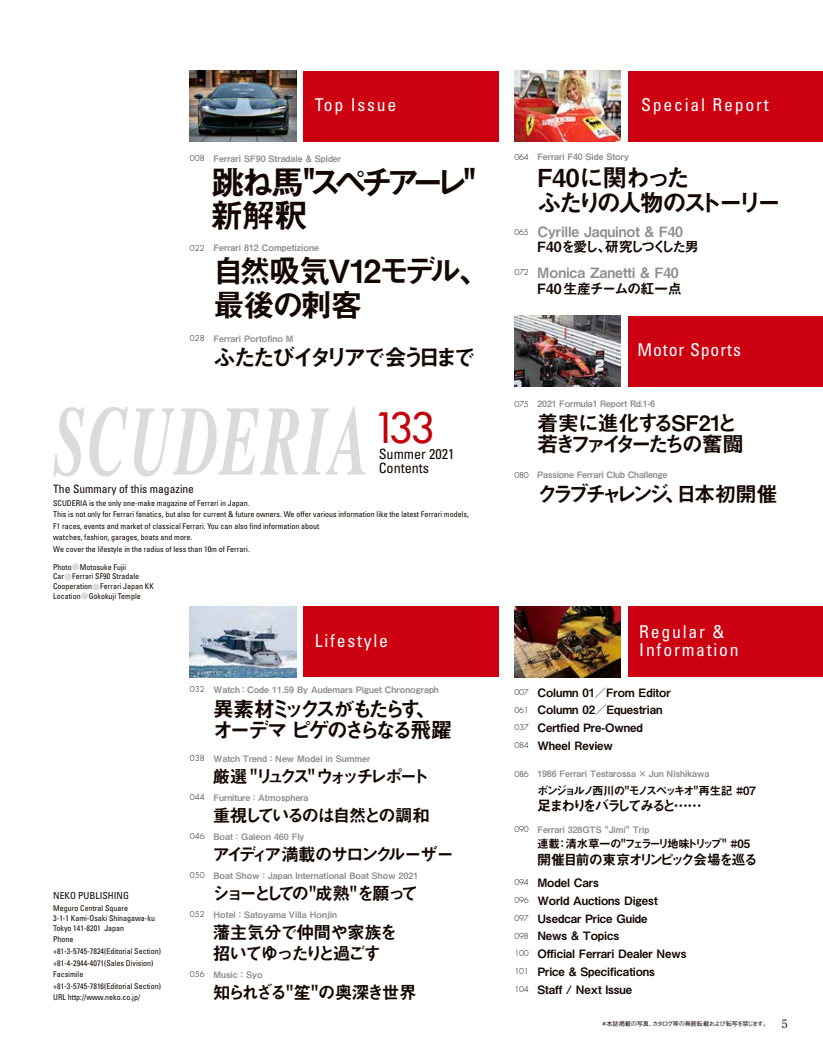
<style>
.page{position:relative;width:823px;height:1053px;background:#fff}
.page>*{position:absolute;margin:0;border:0;box-sizing:border-box;transform-origin:0 0}
.t1{font:500 40.75px "Futura Std";color:#c3020b}
.t2{font:33.62px/33.6px "Midashi Go Pro MB31";letter-spacing:-.215em;color:#140700}
.t3{font:31.88px/33.6px "Midashi Go Pro MB31";letter-spacing:-.095em;color:#140700}
.t4{font:24.75px/24.8px "Midashi Go Pro MB31";letter-spacing:-.16em;color:#140700}
.t5{font:23px "Midashi Go Pro MB31";letter-spacing:-.21em;color:#140700}
.t6{font:21.25px/21.2px "Midashi Go Pro MB31";letter-spacing:-.205em;color:#140700}
.t7{font:21.25px/21.2px "Midashi Go Pro MB31";letter-spacing:-.15em;color:#140700}
.t8{font:condensed 17.75px/17.8px "Univers LT Std";letter-spacing:.1em;color:#fff}
.t9{font:17.75px "Midashi Go Pro MB31";letter-spacing:-.155em;color:#140700}
.t10{font:17.75px/21.2px "Midashi Go Pro MB31";letter-spacing:-.105em;color:#140700}
.t11{font:17.75px "Midashi Go Pro MB31";letter-spacing:-.255em;color:#140700}
.t12{font:17.75px "Midashi Go Pro MB31";letter-spacing:-.13em;color:#140700}
.t13{font:17.75px "Midashi Go Pro MB31";letter-spacing:-.23em;color:#140700}
.t14{font:condensed 17.75px "Univers LT Std";letter-spacing:.05em;color:#fff}
.t15{font:14.12px/15px "Midashi Go Pro MB31";letter-spacing:-.01em;color:#8e8e90}
.t16{font:14.12px "Midashi Go Pro MB31";letter-spacing:-.14em;color:#140700}
.t17{font:condensed 14.12px/14.1px "Univers LT Std";color:#140700}
.t18{font:14.12px "Midashi Go Pro MB31";letter-spacing:-.19em;color:#140700}
.t19{font:11.5px/17.8px "Midashi Go Pro MB31";letter-spacing:-.005em;color:#140700}
.t20{font:11.5px "Midashi Go Pro MB31";letter-spacing:-.18em;color:#140700}
.t21{font:11.5px "Midashi Go Pro MB31";letter-spacing:-.21em;color:#140700}
.t22{font:condensed 11.5px "Univers LT Std";color:#140700}
.t23{font:11.5px "Ryumin Pro";color:#140700}
.t24{font:condensed 9.75px "Univers LT Std";color:#140700}
.t25{font:8.88px "Midashi Go Pro MB31";color:#8e8e90}
.t26{font:condensed 8px/11.5px "Univers LT Std";color:#140700}
.t27{font:500 6.25px "Gothic BBB Pro";letter-spacing:-.04em;color:#140700}
.s1{font-family:"Futura Std";font-weight:300;font-size:8px;color:#140700}
.s2{font-family:"Gothic BBB Pro";font-weight:500;font-stretch:normal;color:#dbdbdc}
.s3{color:#140700}
</style>
<div class="page">
<div style="left:627px;top:606px;width:195px;height:71px;background:#cc0010"></div>
<div style="left:303px;top:606px;width:195px;height:71px;background:#cc0010"></div>
<div style="left:627px;top:71px;width:195px;height:71px;background:#cc0010"></div>
<div style="left:627px;top:315px;width:195px;height:71px;background:#cc0010"></div>
<img style="left:514px;top:315px;width:106px;height:71px">
<img style="left:514px;top:606px;width:106px;height:71px">
<img style="left:190px;top:606px;width:106px;height:71px">
<img style="left:514px;top:71px;width:106px;height:71px">
<svg style="left:53px;top:407px;width:75px;height:69px"></svg>
<svg style="left:134px;top:407px;width:231px;height:69px"></svg>
<div style="left:303px;top:71px;width:195px;height:71px;background:#cc0010"></div>
<img style="left:190px;top:71px;width:106px;height:71px">
<h3 class="t8" style="left:314px;top:96px;width:83px">Top Issue</h3>
<p class="t25" style="left:190px;top:151px;width:153px"><span class="s1">008</span> Ferrari SF90 Stradale &amp; Spider</p>
<h2 class="t2" style="left:210px;top:161px;width:268px">跳ね馬''スペチアーレ''新解釈</h2>
<p class="t25" style="left:190px;top:241px;width:131px"><span class="s1">022</span> Ferrari 812 Competizione</p>
<h3 class="t3" style="left:212px;top:251px;width:279px">自然吸気V12モデル、最後の刺客</h3>
<p class="t25" style="left:190px;top:331px;width:105px"><span class="s1">028</span> Ferrari Portofino M</p>
<h3 class="t5" style="left:213px;top:339px;width:264px">ふたたびイタリアで会う日まで</h3>
<h1 class="t1" style="left:373px;top:403px;width:62px">133</h1>
<h3 class="t17" style="left:378px;top:446px;width:77px">Summer 2021<br>Contents</h3>
<h3 class="t22" style="left:53px;top:481px;width:142px">The Summary of this magazine</h3>
<p class="t26" style="left:53px;top:497px;width:417px">SCUDERIA is the only one-make magazine of Ferrari in Japan.<br>This is not only for Ferrari fanatics, but also for current &amp; future owners. We offer various information like the latest Ferrari models, F1 races, events and market of classical Ferrari. You can also find information about<br>watches, fashion, garages, boats and more.<br>We cover the lifestyle in the radius of less than 10m of Ferrari.</p>
<p class="t26" style="left:53px;top:561px;width:102px;line-height:9.8px">Photo<span class="s2">●</span>Motosuke Fujii<br>Car<span class="s2">●</span>Ferrari SF90 Stradale<br>Cooperation<span class="s2">●</span>Ferrari Japan KK<br>Location<span class="s2">●</span>Gokokuji Temple</p>
<p class="t24" style="left:53px;top:889px;width:77px">NEKO PUBLISHING</p>
<p class="t26" style="left:53px;top:903px;width:103px;line-height:9.8px">Meguro Central Square<br>3-1-1 Kami-Osaki Shinagawa-ku<br>Tokyo 141-8201 Japan</p>
<p class="t26" style="left:53px;top:933px;width:109px">Phone<br>+81-3-5745-7824(Editorial Section) +81-4-2944-4071(Sales Division)<br>Facsimile +81-3-5745-7816(Editorial Section)<br>URL http://www.neko.co.jp/</p>
<h3 class="t8" style="left:314px;top:631px;width:75px">Lifestyle</h3>
<p class="t25" style="left:190px;top:682px;width:250px"><span class="s1">032</span> Watch：Code 11.59 By Audemars Piguet Chronograph</p>
<h3 class="t6" style="left:212px;top:696px;width:241px">異素材ミックスがもたらす、オーデマ ピゲのさらなる飛躍</h3>
<p class="t25" style="left:190px;top:751px;width:182px"><span class="s1">038</span> Watch Trend ：New Model in Summer</p>
<h3 class="t11" style="left:213px;top:762px;width:218px">厳選 "リュクス" ウォッチレポート</h3>
<p class="t25" style="left:190px;top:790px;width:120px"><span class="s1">044</span> Furniture：Atmosphera</p>
<h3 class="t9" style="left:212px;top:801px;width:218px">重視しているのは自然との調和</h3>
<p class="t25" style="left:190px;top:829px;width:116px"><span class="s1">046</span> Boat ：Galeon 460 Fly</p>
<h3 class="t12" style="left:212px;top:840px;width:243px">アイディア満載のサロンクルーザー</h3>
<p class="t25" style="left:190px;top:868px;width:230px"><span class="s1">050</span> Boat Show ：Japan International Boat Show 2021</p>
<h3 class="t13" style="left:212px;top:879px;width:207px">ショーとしての"成熟"を願って</h3>
<p class="t25" style="left:190px;top:907px;width:149px"><span class="s1">052</span> Hotel ：Satoyama Villa Honjin</p>
<h3 class="t10" style="left:213px;top:919px;width:186px">藩主気分で仲間や家族を招いてゆったりと過ごす</h3>
<p class="t25" style="left:190px;top:967px;width:74px"><span class="s1">056</span> Music ：Syo</p>
<h3 class="t9" style="left:213px;top:978px;width:205px">知られざる"笙"の奥深き世界</h3>
<h3 class="t8" style="left:641px;top:96px;width:129px">Special Report</h3>
<p class="t25" style="left:514px;top:150px;width:116px"><span class="s1">064</span> Ferrari F40 Side Story</p>
<h3 class="t4" style="left:537px;top:162px;width:246px">F40に関わった<br>ふたりの人物のストーリー</h3>
<h3 class="t15" style="left:537px;top:222px;width:163px;text-indent:-23px"><span class="s1">065</span> Cyrille Jaquinot &amp; F40<br><span class="s3">F40を愛し、研究しつくした男</span></h3>
<h3 class="t15" style="left:514px;top:262px;width:169px;line-height:16.9px;text-align:right"><span class="s1">072</span> Monica Zanetti &amp; F40<br><span class="s3">F40生産チームの紅一点</span></h3>
<h3 class="t14" style="left:637px;top:338px;width:105px">Motor Sports</h3>
<p class="t25" style="left:514px;top:397px;width:142px"><span class="s1">075</span> 2021 Formula1 Report Rd.1-6</p>
<h3 class="t7" style="left:537px;top:409px;width:208px">着実に進化するSF21と若きファイターたちの奮闘</h3>
<p class="t25" style="left:514px;top:467px;width:155px"><span class="s1">080</span> Passione Ferrari Club Challenge</p>
<h3 class="t6" style="left:536px;top:480px;width:242px">クラブチャレンジ、日本初開催</h3>
<h3 class="t8" style="left:639px;top:622px;width:101px">Regular &amp;<br>Information</h3>
<h3 class="t19" style="left:514px;top:682px;width:158px"><sup>007</sup> Column 01／From Editor<br><sup>061</sup> Column 02／Equestrian<br><sup>037</sup> Certfied Pre-Owned<br><sup>084</sup> Wheel Review</h3>
<p class="t25" style="left:514px;top:766px;width:196px"><span class="s1">086</span> 1986 Ferrari Testarossa × Jun Nishikawa</p>
<h3 class="t20" style="left:537px;top:781px;width:220px">ボンジョルノ西川の"モノスペッキオ"再生記 #07</h3>
<h3 class="t18" style="left:537px;top:794px;width:166px">足まわりをバラしてみると……</h3>
<p class="t25" style="left:514px;top:822px;width:136px"><span class="s1">090</span> Ferrari 328GTS "Jimi" Trip</p>
<h3 class="t21" style="left:537px;top:834px;width:214px">連載：清水草一の"フェラーリ地味トリップ" #05</h3>
<h3 class="t16" style="left:537px;top:848px;width:222px">開催目前の東京オリンピック会場を巡る</h3>
<h3 class="t19" style="left:514px;top:872px;width:174px"><sup>094</sup> Model Cars<br><sup>096</sup> World Auctions Digest<br><sup>097</sup> Usedcar Price Guide<br><sup>098</sup> News &amp; Topics<br><sup>100</sup> Official Ferrari Dealer News<br><sup>101</sup> Price &amp; Specifications<br><sup>104</sup> Staff / Next Issue</h3>
<p class="t27" style="left:601px;top:1018px;width:169px">＊本誌掲載の写真、カタログ等の無断転載および転写を禁じます。</p>
<h3 class="t23" style="left:781px;top:1014px;width:7px">5</h3>
</div>
